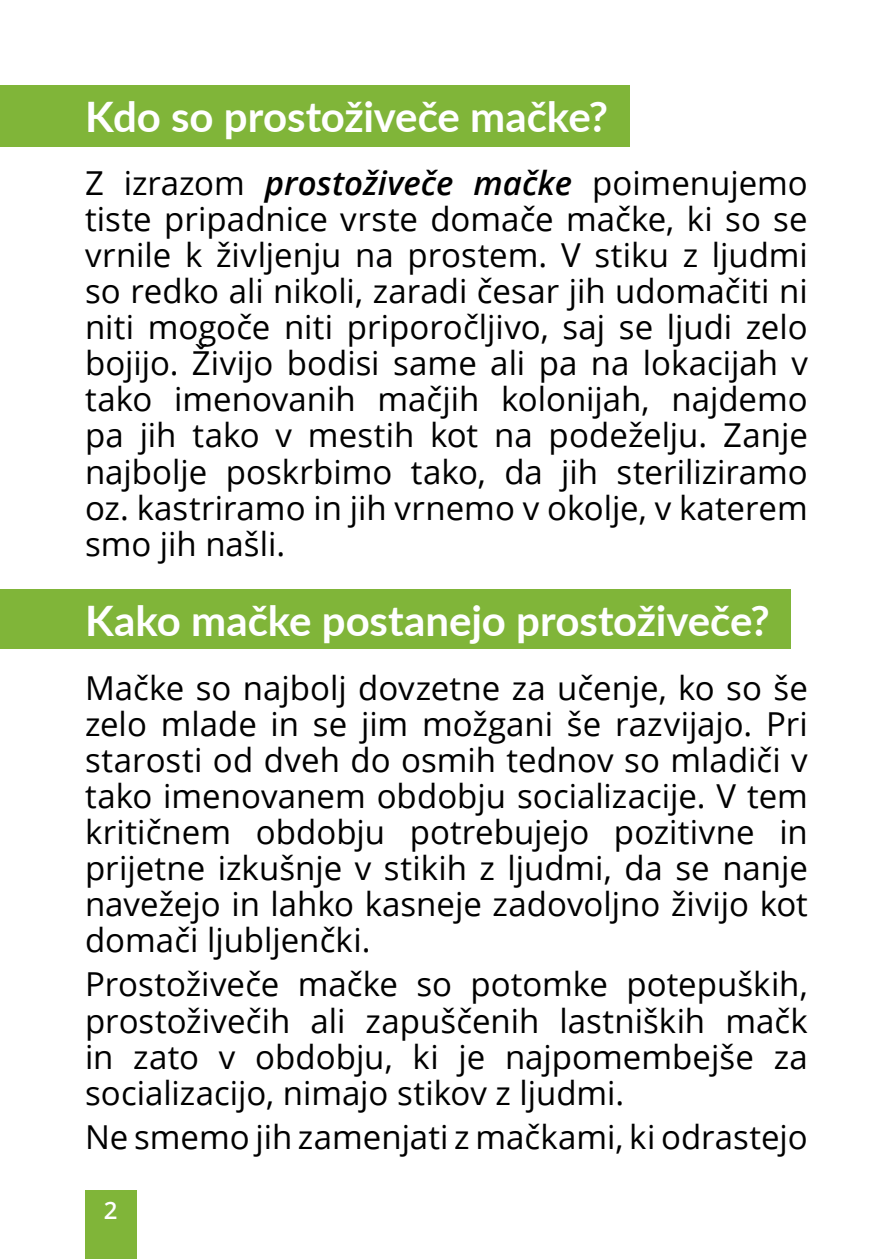
<style>
.page{position:relative;width:893px;height:1259px;background:#fff}
.page>*{position:absolute;margin:0;border:0;box-sizing:border-box;transform-origin:0 0}
.t1{font:700 42px "Lato";letter-spacing:-.005em;color:#fff}
.t2{font:33px/36px "Open Sans";color:#000;text-align:justify}
.t3{font:600 24px "Open Sans";color:#fff}
.s1{font-weight:600;font-style:italic}
</style>
<div class="page">
<div style="left:85px;top:1191px;width:51px;height:68px;background:#80b539"></div>
<div style="left:0;top:589px;width:791px;height:60px;background:#80b539"></div>
<div style="left:0;top:85px;width:629px;height:61px;background:#80b539"></div>
<p class="t1" style="left:85px;top:86px;width:525px">Kdo so prostoživeče mačke?</p>
<p class="t2" style="left:85px;top:165px;width:724px">Z izrazom <span class="s1">prostoživeče mačke</span> poimenujemo tiste pripadnice vrste domače mačke, ki so se vrnile k življenju na prostem. V stiku z ljudmi so redko ali nikoli, zaradi česar jih udomačiti ni niti mogoče niti priporočljivo, saj se ljudi zelo bojijo. Živijo bodisi same ali pa na lokacijah v tako imenovanih mačjih kolonijah, najdemo pa jih tako v mestih kot na podeželju. Zanje najbolje poskrbimo tako, da jih steriliziramo oz. kastriramo in jih vrnemo v okolje, v katerem smo jih našli.</p>
<p class="t1" style="left:85px;top:590px;width:686px">Kako mačke postanejo prostoživeče?</p>
<p class="t2" style="left:85px;top:669px;width:724px">Mačke so najbolj dovzetne za učenje, ko so še zelo mlade in se jim možgani še razvijajo. Pri starosti od dveh do osmih tednov so mladiči v tako imenovanem obdobju socializacije. V tem kritičnem obdobju potrebujejo pozitivne in prijetne izkušnje v stikih z ljudmi, da se nanje navežejo in lahko kasneje zadovoljno živijo kot domači ljubljenčki.</p>
<p class="t2" style="left:85px;top:965px;width:724px">Prostoživeče mačke so potomke potepuških, prostoživečih ali zapuščenih lastniških mačk in zato v obdobju, ki je najpomembejše za socializacijo, nimajo stikov z ljudmi.</p>
<p class="t2" style="left:85px;top:1118px;width:724px">Ne smemo jih zamenjati z mačkami, ki odrastejo</p>
<p class="t3" style="left:104px;top:1194px;width:15px">2</p>
</div>
